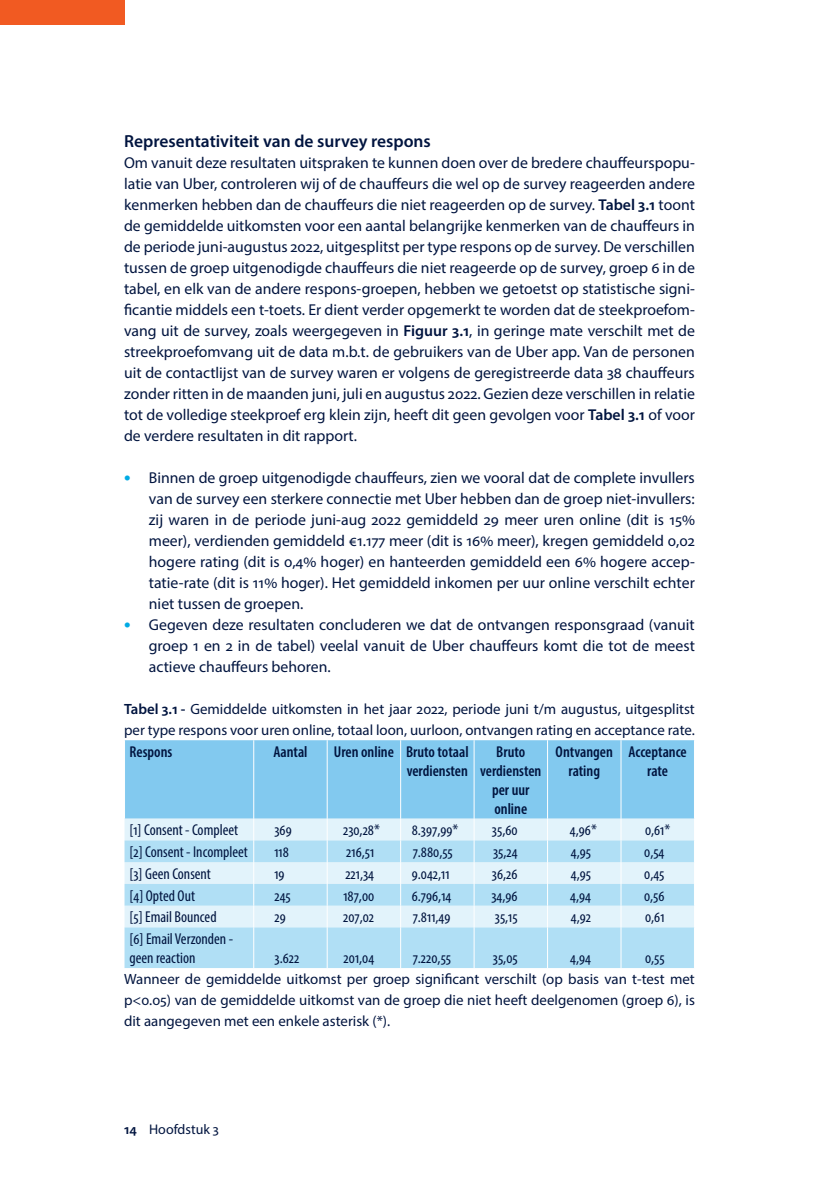
<style>
.page{position:relative;width:819px;height:1191px;background:#fff}
.page>*{position:absolute;margin:0;border:0;box-sizing:border-box;transform-origin:0 0}
.t1{font:600 17.5px "Myriad Pro";color:#00143f}
.t2{font:15.75px/21px "Myriad Pro";color:#00143f;text-align:justify}
.t3{font:condensed 15.75px/18.9px "Myriad Pro";color:#00143f}
.t4{font:600 condensed 15.75px/18.9px "Myriad Pro";color:#00143f;text-align:center}
.t5{font:14.88px/21px "Myriad Pro";color:#00143f}
.t6{font:14px "Myriad Pro";color:#00143f}
.s1{font-weight:600}
.s2{font-weight:700;font-size:19.25px;color:#00aae4}
</style>
<div class="page">
<div style="left:0;top:0;width:124px;height:25px;background:#f15a22"></div>
<div style="left:125px;top:740px;width:569px;height:78px;background:#82c9ef"></div>
<div style="left:124px;top:818px;width:570px;height:22px;background:#e2f3fb"></div>
<svg style="left:124px;top:840px;width:570px;height:128px;fill:#b0dff5"></svg>
<hr style="left:253px;top:740px;width:1px;height:78px;background:#fff">
<hr style="left:327px;top:740px;width:1px;height:78px;background:#fff">
<hr style="left:400px;top:740px;width:1px;height:78px;background:#fff">
<hr style="left:473px;top:740px;width:1px;height:78px;background:#fff">
<hr style="left:547px;top:740px;width:1px;height:78px;background:#fff">
<hr style="left:620px;top:740px;width:1px;height:78px;background:#fff">
<svg style="left:327px;top:818px;width:1px;height:109px"></svg>
<svg style="left:400px;top:818px;width:1px;height:109px"></svg>
<svg style="left:473px;top:818px;width:1px;height:109px"></svg>
<svg style="left:547px;top:818px;width:1px;height:109px"></svg>
<svg style="left:620px;top:818px;width:1px;height:109px"></svg>
<hr style="left:327px;top:927px;width:1px;height:41px;background:#fff">
<hr style="left:400px;top:927px;width:1px;height:41px;background:#fff">
<hr style="left:473px;top:927px;width:1px;height:41px;background:#fff">
<hr style="left:547px;top:927px;width:1px;height:41px;background:#fff">
<hr style="left:620px;top:927px;width:1px;height:41px;background:#fff">
<svg style="left:253px;top:818px;width:1px;height:109px"></svg>
<hr style="left:253px;top:927px;width:1px;height:41px;background:#fff">
<p class="t1" style="left:124px;top:130px;width:308px">Representativiteit van de survey respons</p>
<p class="t2" style="left:124px;top:152px;width:572px">Om vanuit deze resultaten uitspraken te kunnen doen over de bredere chauffeurspopu&shy;latie van Uber, controleren wij of de chauffeurs die wel op de survey reageerden andere kenmerken hebben dan de chauffeurs die niet reageerden op de survey. <span class="s1">Tabel 3.1</span> toont de gemiddelde uitkomsten voor een aantal belangrijke kenmerken van de chauffeurs in de periode juni-augustus 2022, uitgesplitst per type respons op de survey. De verschillen tussen de groep uitgenodigde chauffeurs die niet reageerde op de survey, groep 6 in de tabel, en elk van de andere respons-groepen, hebben we getoetst op statistische signi&shy;ficantie middels een t-toets. Er dient verder opgemerkt te worden dat de steekproefom&shy;vang uit de survey, zoals weergegeven in <span class="s1">Figuur 3.1</span>, in geringe mate verschilt met de streekproefomvang uit de data m.b.t. de gebruikers van de Uber app. Van de personen uit de contactlijst van de survey waren er volgens de geregistreerde data 38 chauffeurs zonder ritten in de maanden juni, juli en augustus 2022. Gezien deze verschillen in relatie tot de volledige steekproef erg klein zijn, heeft dit geen gevolgen voor <span class="s1">Tabel 3.1</span> of voor de verdere resultaten in dit rapport.</p>
<p class="t2" style="left:149px;top:467px;width:547px;text-indent:-25px"><span class="s2">•</span> Binnen de groep uitgenodigde chauffeurs, zien we vooral dat de complete invullers van de survey een sterkere connectie met Uber hebben dan de groep niet-invullers: zij waren in de periode juni-aug 2022 gemiddeld 29 meer uren online (dit is 15% meer), verdienden gemiddeld €1.177 meer (dit is 16% meer), kregen gemiddeld 0,02 hogere rating (dit is 0,4% hoger) en hanteerden gemiddeld een 6% hogere accep&shy;tatie-rate (dit is 11% hoger). Het gemiddeld inkomen per uur online verschilt echter niet tussen de groepen.</p>
<p class="t2" style="left:149px;top:614px;width:547px;text-indent:-25px"><span class="s2">•</span> Gegeven deze resultaten concluderen we dat de ontvangen responsgraad (vanuit groep 1 en 2 in de tabel) veelal vanuit de Uber chauffeurs komt die tot de meest actieve chauffeurs behoren.</p>
<p class="t5" style="left:124px;top:698px;width:572px"><span class="s1">Tabel 3.1 -</span> Gemiddelde uitkomsten in het jaar 2022, periode juni t/m augustus, uitgesplitst per type respons voor uren online, totaal loon, uurloon, ontvangen rating en acceptance rate.</p>
<p class="t4" style="left:129px;top:742px;width:44px">Respons</p>
<p class="t4" style="left:273px;top:742px;width:36px">Aantal</p>
<p class="t4" style="left:334px;top:742px;width:136px;text-align:right">Uren online Bruto totaal verdiensten</p>
<p class="t4" style="left:480px;top:742px;width:63px">Bruto verdiensten per uur online</p>
<p class="t4" style="left:555px;top:742px;width:59px">Ontvangen rating</p>
<p class="t4" style="left:628px;top:742px;width:60px">Acceptance rate</p>
<p class="t3" style="left:129px;top:820px;width:110px">[1] Consent - Compleet</p>
<p class="t3" style="left:274px;top:820px;width:19px">369</p>
<p class="t3" style="left:343px;top:820px;width:38px">230,28*</p>
<p class="t3" style="left:411px;top:820px;width:48px">8.397,99*</p>
<p class="t3" style="left:492px;top:820px;width:27px">35,60</p>
<p class="t3" style="left:570px;top:820px;width:28px">4,96*</p>
<p class="t3" style="left:645px;top:820px;width:27px">0,61*</p>
<p class="t3" style="left:129px;top:842px;width:120px">[2] Consent - Incompleet</p>
<p class="t3" style="left:274px;top:842px;width:16px">118</p>
<p class="t3" style="left:346px;top:842px;width:29px">216,51</p>
<p class="t3" style="left:412px;top:842px;width:42px">7.880,55</p>
<p class="t3" style="left:493px;top:842px;width:26px">35,24</p>
<p class="t3" style="left:571px;top:842px;width:22px">4,95</p>
<p class="t3" style="left:644px;top:842px;width:22px">0,54</p>
<p class="t3" style="left:129px;top:864px;width:83px">[3] Geen Consent</p>
<p class="t3" style="left:274px;top:864px;width:12px">19</p>
<p class="t3" style="left:345px;top:864px;width:30px">221,34</p>
<p class="t3" style="left:412px;top:864px;width:39px">9.042,11</p>
<p class="t3" style="left:492px;top:864px;width:27px">36,26</p>
<p class="t3" style="left:571px;top:864px;width:22px">4,95</p>
<p class="t3" style="left:644px;top:864px;width:22px">0,45</p>
<p class="t3" style="left:129px;top:886px;width:67px">[4] Opted Out</p>
<p class="t3" style="left:274px;top:886px;width:18px">245</p>
<p class="t3" style="left:343px;top:886px;width:32px">187,00</p>
<p class="t3" style="left:412px;top:886px;width:41px">6.796,14</p>
<p class="t3" style="left:491px;top:886px;width:28px">34,96</p>
<p class="t3" style="left:570px;top:886px;width:22px">4,94</p>
<p class="t3" style="left:644px;top:886px;width:22px">0,56</p>
<p class="t3" style="left:129px;top:907px;width:89px">[5] Email Bounced</p>
<p class="t3" style="left:274px;top:907px;width:13px">29</p>
<p class="t3" style="left:343px;top:907px;width:32px">207,02</p>
<p class="t3" style="left:412px;top:907px;width:39px">7.811,49</p>
<p class="t3" style="left:495px;top:907px;width:24px">35,15</p>
<p class="t3" style="left:570px;top:907px;width:22px">4,92</p>
<p class="t3" style="left:645px;top:907px;width:21px">0,61</p>
<p class="t3" style="left:129px;top:929px;width:105px">[6] Email Verzonden - geen reaction</p>
<p class="t3" style="left:274px;top:948px;width:26px">3.622</p>
<p class="t3" style="left:343px;top:948px;width:32px">201,04</p>
<p class="t3" style="left:413px;top:948px;width:40px">7.220,55</p>
<p class="t3" style="left:493px;top:948px;width:26px">35,05</p>
<p class="t3" style="left:570px;top:948px;width:22px">4,94</p>
<p class="t3" style="left:645px;top:948px;width:21px">0,55</p>
<p class="t5" style="left:124px;top:968px;width:572px;text-align:justify">Wanneer de gemiddelde uitkomst per groep significant verschilt (op basis van t-test met p&lt;0.05) van de gemiddelde uitkomst van de groep die niet heeft deelgenomen (groep 6), is dit aangegeven met een enkele asterisk (*).</p>
<p class="t6" style="left:124px;top:1121px;width:96px"><span class="s1">14</span> Hoofdstuk 3</p>
</div>
